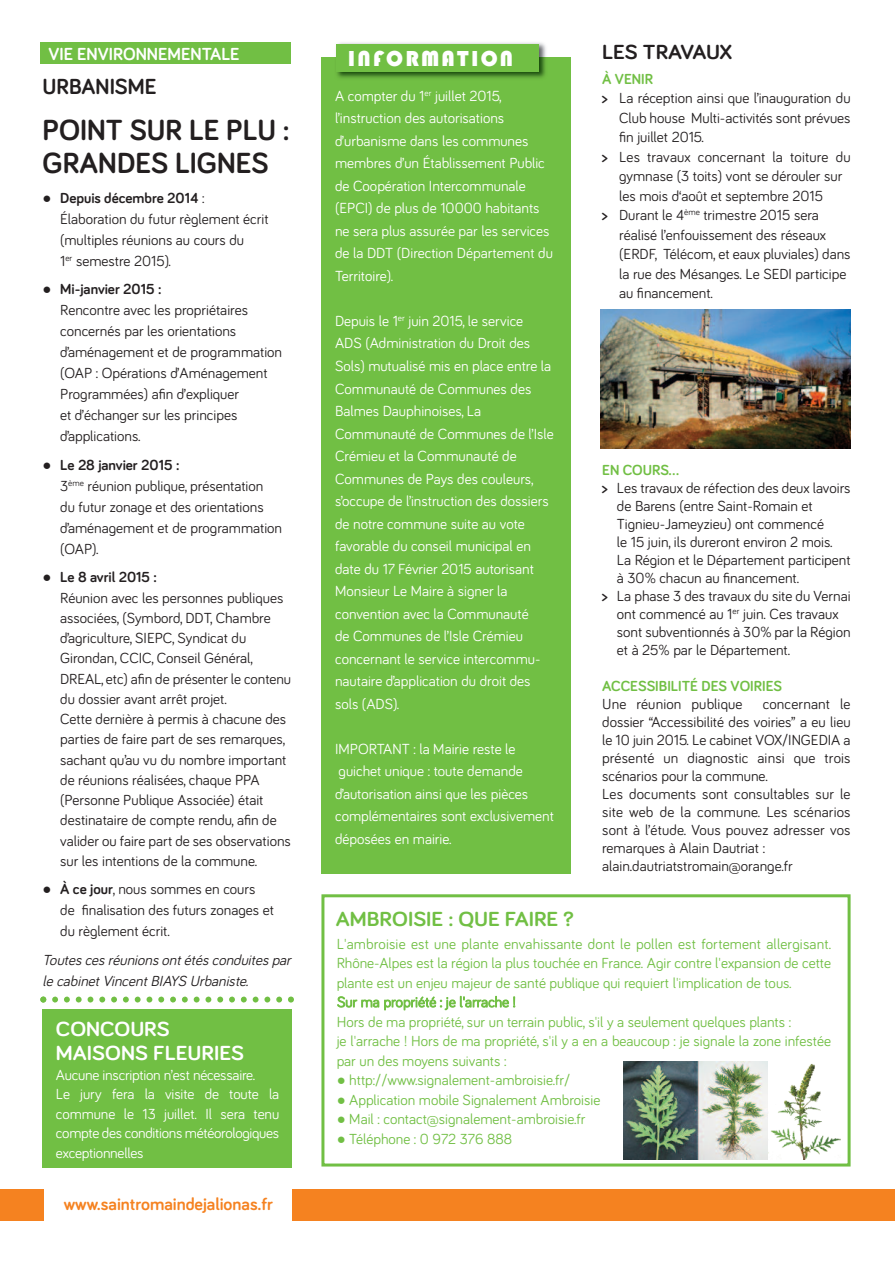
<style>
.page{position:relative;width:895px;height:1263px;background:#fff}
.page>*{position:absolute;margin:0;border:0;box-sizing:border-box;transform-origin:0 0}
.t1{font:700 30px/33px "Bariol";color:#231f20}
.t2{font:22.5px "Bauhaus 93";letter-spacing:.1em;color:#fff}
.t3{font:700 22.5px "Bariol";color:#231f20}
.t4{font:700 21px/24px "Bariol";color:#fff;scale:1.07 1}
.t5{font:700 21px "Bariol";color:#71bf44;scale:1.07 1}
.t6{font:700 21px "Bariol";color:#231f20;scale:1.07 1}
.t7{font:700 18px "Bariol";color:#f58220}
.t8{font:700 18px "Bariol";color:#fff}
.t9{font:15px/21px "Bariol";color:#231f20}
.t10{font:15px/22.5px "Bariol";color:#fff}
.t11{font:15px/19.5px "Bariol";color:#71bf44}
.t12{font:italic 15px/21px "Bariol";color:#231f20}
.t13{font:700 15px "Bariol";color:#71bf44}
.s1{font-family:"Calibri"}
.s2{font-weight:700}
</style>
<div class="page">
<div style="left:321px;top:894px;width:529px;height:272px;border:3px solid #71bf44"></div>
<div style="left:321px;top:57px;width:250px;height:816px;background:#71bf44"></div>
<div style="left:43px;top:1009px;width:249px;height:158px;background:#71bf44"></div>
<img style="left:600px;top:310px;width:250px;height:139px">
<div style="left:881px;top:1189px;width:14px;height:31px;background:#f58220"></div>
<div style="left:0;top:1189px;width:44px;height:31px;background:#f58220"></div>
<div style="left:292px;top:1189px;width:601px;height:31px;background:#f58220"></div>
<div style="left:41px;top:43px;width:250px;height:21px;background:#71bf44"></div>
<img style="left:336px;top:42px;width:210px;height:36px">
<div style="left:337px;top:44px;width:202px;height:27px;background:#71bf44"></div>
<svg style="left:40px;top:996px;width:254px;height:6px"></svg>
<img style="left:623px;top:1062px;width:145px;height:97px">
<img style="left:768px;top:1063px;width:72px;height:96px">
<p class="t8" style="left:49px;top:47px;width:193px">VIE ENVIRONNEMENTALE</p>
<h2 class="t3" style="left:43px;top:79px;width:116px">URBANISME</h2>
<h1 class="t1" style="left:43px;top:116px;width:249px">POINT SUR LE PLU :<br>GRANDES LIGNES</h1>
<p class="t9" style="left:60px;top:189px;width:210px;text-indent:-18px"><span class="s1">●</span> <span class="s2">Depuis décembre 2014</span> :<br>Élaboration du futur règlement écrit (multiples réunions au cours du<br>1<sup>er</sup> semestre 2015).</p>
<p class="t9" style="left:60px;top:280px;width:223px;text-indent:-18px"><span class="s1">●</span> <span class="s2">Mi-janvier 2015 :<br></span>Rencontre avec les propriétaires concernés par les orientations d’aménagement et de programmation (OAP : Opérations d’Aménagement<br>Programmées) afin d’expliquer<br>et d’échanger sur les principes d’applications.</p>
<p class="t9" style="left:60px;top:456px;width:223px;text-indent:-18px"><span class="s1">●</span> <span class="s2">Le 28 janvier 2015 :<br></span>3<sup>ème</sup> réunion publique, présentation<br>du futur zonage et des orientations d’aménagement et de programmation (OAP).</p>
<p class="t9" style="left:60px;top:568px;width:232px;line-height:20.2px;text-indent:-18px"><span class="s1">●</span> <span class="s2">Le 8 avril 2015 :<br></span>Réunion avec les personnes publiques associées, (Symbord, DDT, Chambre d’agriculture, SIEPC, Syndicat du Girondan, CCIC, Conseil Général, DREAL, etc) afin de présenter le contenu du dossier avant arrêt projet.<br>Cette dernière à permis à chacune des parties de faire part de ses remarques, sachant qu’au vu du nombre important de réunions réalisées, chaque PPA (Personne Publique Associée) était destinataire de compte rendu, afin de valider ou faire part de ses observations sur les intentions de la commune.</p>
<p class="t9" style="left:60px;top:880px;width:215px;text-indent:-18px"><span class="s1">●</span> <span class="s2">À ce jour</span>, nous sommes en cours<br>de finalisation des futurs zonages et du règlement écrit.</p>
<p class="t12" style="left:43px;top:951px;width:253px">Toutes ces réunions ont étés conduites par le cabinet Vincent BIAYS Urbaniste.</p>
<h3 class="t4" style="left:56px;top:1019px;width:177px">CONCOURS<br>MAISONS FLEURIES</h3>
<p class="t10" style="left:56px;top:1066px;width:225px;line-height:19.5px">Aucune inscription n’est nécessaire.<br>Le jury fera la visite de toute la commune le 13 juillet. Il sera tenu compte des conditions météorologiques exceptionnelles</p>
<p class="t7" style="left:64px;top:1197px;width:211px">www.saintromaindejalionas.fr</p>
<h2 class="t2" style="left:348px;top:45px;width:167px">INFORMATION</h2>
<p class="t10" style="left:335px;top:86px;width:219px">A compter du 1<sup>er</sup> juillet 2015, l’instruction des autorisations d’urbanisme dans les communes membres d’un Établissement Public de Coopération Intercommunale (EPCI) de plus de 10000 habitants ne sera plus assurée par les services de la DDT (Direction Département du<br>Territoire).</p>
<p class="t10" style="left:335px;top:311px;width:220px">Depuis le 1<sup>er</sup> juin 2015, le service<br>ADS (Administration du Droit des<br>Sols) mutualisé mis en place entre la<br>Communauté de Communes des<br>Balmes Dauphinoises, La<br>Communauté de Communes de l’Isle<br>Crémieu et la Communauté de<br>Communes de Pays des couleurs, s’occupe de l’instruction des dossiers de notre commune suite au vote favorable du conseil municipal en date du 17 Février 2015 autorisant<br>Monsieur Le Maire à signer la convention avec la Communauté<br>de Communes de l’Isle Crémieu concernant le service intercommu&shy;nautaire d’application du droit des sols (ADS).</p>
<p class="t10" style="left:335px;top:739px;width:220px">IMPORTANT : la Mairie reste le guichet unique : toute demande d’autorisation ainsi que les pièces complémentaires sont exclusivement déposées en mairie.</p>
<h3 class="t5" style="left:336px;top:912px;width:224px">AMBROISIE : QUE FAIRE ?</h3>
<h3 class="t6" style="left:602px;top:45px;width:123px">LES TRAVAUX</h3>
<p class="t13" style="left:602px;top:73px;width:52px">À VENIR</p>
<p class="t9" style="left:602px;top:89px;width:250px"><span class="s2">&gt;</span> La réception ainsi que l’inauguration du</p>
<p class="t9" style="left:619px;top:108px;width:233px">Club house Multi-activités sont prévues</p>
<p class="t9" style="left:619px;top:128px;width:86px">fin juillet 2015.</p>
<p class="t9" style="left:602px;top:147px;width:250px"><span class="s2">&gt;</span> Les travaux concernant la toiture du</p>
<p class="t9" style="left:619px;top:167px;width:225px">gymnase (3 toits) vont se dérouler sur</p>
<p class="t9" style="left:619px;top:186px;width:205px">les mois d‘août et septembre 2015</p>
<p class="t9" style="left:602px;top:206px;width:218px"><span class="s2">&gt;</span> Durant le 4<sup>ème</sup> trimestre 2015 sera</p>
<p class="t9" style="left:619px;top:225px;width:208px">réalisé l’enfouissement des réseaux</p>
<p class="t9" style="left:619px;top:245px;width:233px">(ERDF, Télécom, et eaux pluviales) dans</p>
<p class="t9" style="left:619px;top:264px;width:229px">la rue des Mésanges. Le SEDI participe</p>
<p class="t9" style="left:619px;top:284px;width:95px">au financement.</p>
<p class="t13" style="left:602px;top:464px;width:79px">EN COURS…</p>
<p class="t9" style="left:602px;top:478px;width:250px"><span class="s2">&gt;</span> Les travaux de réfection des deux lavoirs</p>
<p class="t9" style="left:617px;top:496px;width:197px">de Barens (entre Saint-Romain et</p>
<p class="t9" style="left:617px;top:514px;width:209px">Tignieu-Jameyzieu) ont commencé</p>
<p class="t9" style="left:617px;top:532px;width:217px">le 15 juin, ils dureront environ 2 mois.</p>
<p class="t9" style="left:617px;top:550px;width:235px">La Région et le Département participent</p>
<p class="t9" style="left:617px;top:568px;width:184px">à 30% chacun au financement.</p>
<p class="t9" style="left:602px;top:586px;width:250px"><span class="s2">&gt;</span> La phase 3 des travaux du site du Vernai</p>
<p class="t9" style="left:617px;top:604px;width:223px">ont commencé au 1<sup>er</sup> juin. Ces travaux</p>
<p class="t9" style="left:617px;top:622px;width:235px">sont subventionnés à 30% par la Région</p>
<p class="t9" style="left:617px;top:640px;width:175px">et à 25% par le Département.</p>
<p class="t13" style="left:602px;top:680px;width:181px">ACCESSIBILITÉ DES VOIRIES</p>
<p class="t9" style="left:602px;top:694px;width:142px">Une réunion publique</p>
<p class="t9" style="left:602px;top:696px;width:250px;line-height:18px;text-indent:161px">concernant le dossier “Accessibilité des voiries” a eu lieu le 10 juin 2015. Le cabinet VOX/INGEDIA a présenté un diagnostic ainsi que trois scénarios pour la commune.<br>Les documents sont consultables sur le site web de la commune. Les scénarios sont à l’étude. Vous pouvez adresser vos remarques à Alain Dautriat : alain.dautriatstromain@orange.fr</p>
<p class="t11" style="left:337px;top:935px;width:496px">L'ambroisie est une plante envahissante dont le pollen est fortement allergisant.<br>Rhône-Alpes est la région la plus touchée en France. Agir contre l'expansion de cette plante est un enjeu majeur de santé publique qui requiert l'implication de tous.<br>Sur ma propriété : je l'arrache !<br>Hors de ma propriété, sur un terrain public, s'il y a seulement quelques plants :<br>je l'arrache ! Hors de ma propriété, s'il y a en a beaucoup : je signale la zone infestée par un des moyens suivants :</p>
<p class="t11" style="left:337px;top:1072px;width:235px"><span class="s1">●</span> http://www.signalement-ambroisie.fr/</p>
<p class="t11" style="left:337px;top:1091px;width:265px"><span class="s1">●</span> Application mobile Signalement Ambroisie</p>
<p class="t11" style="left:337px;top:1111px;width:250px"><span class="s1">●</span> Mail : contact@signalement-ambroisie.fr</p>
<p class="t11" style="left:337px;top:1130px;width:177px"><span class="s1">●</span> Téléphone : 0 972 376 888</p>
</div>
